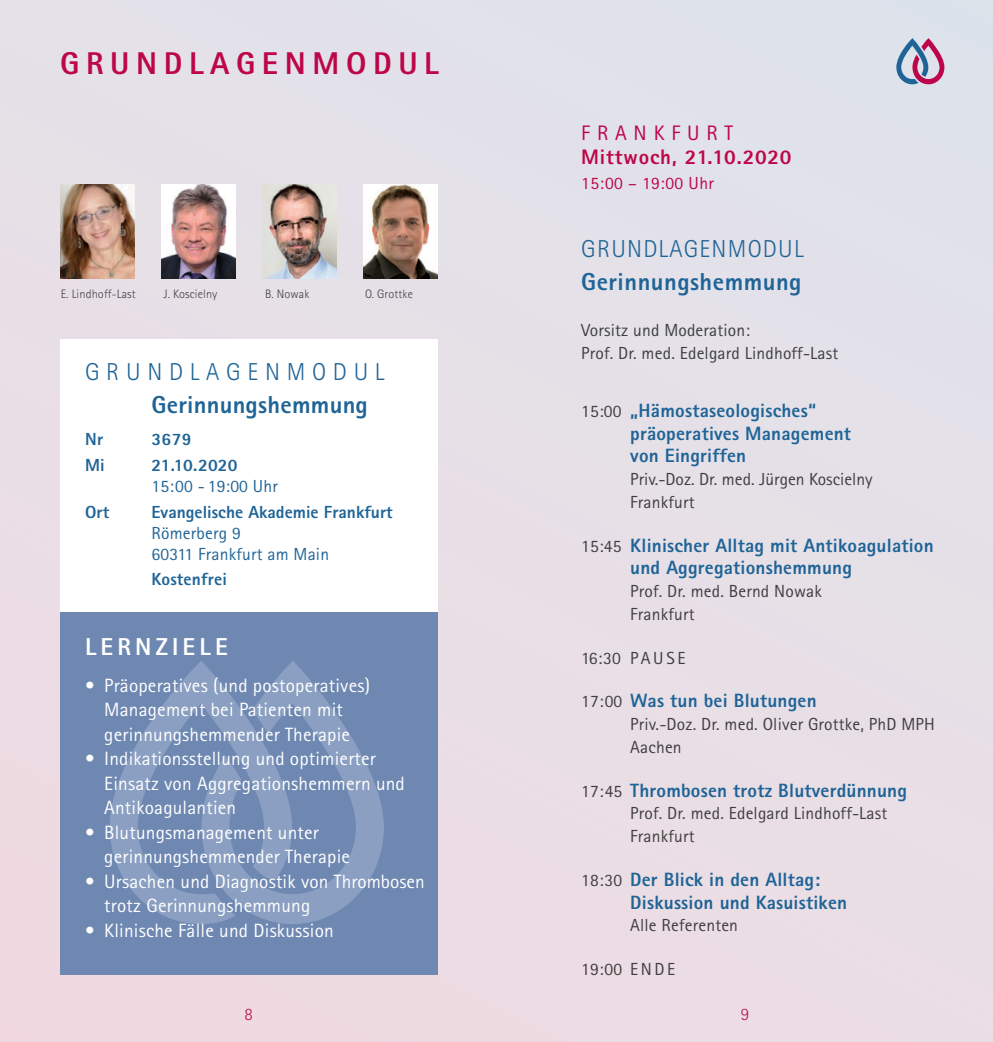
<style>
.page{position:relative;width:993px;height:1042px;background:#e6e0e7}
.page>*{position:absolute;margin:0;border:0;box-sizing:border-box;transform-origin:0 0}
.t1{font:800 31.5px "Agfa Rotis Sans Serif";letter-spacing:.21em;color:#bd064a}
.t2{font:800 24.5px "Agfa Rotis Sans Serif";letter-spacing:.015em;color:#1f6497}
.t3{font:300 24.5px "Agfa Rotis Sans Serif";letter-spacing:.05em;color:#1f6497}
.t4{font:300 24.5px "Agfa Rotis Sans Serif";letter-spacing:.275em;color:#1f6497}
.t5{font:800 24.5px "Agfa Rotis Sans Serif";letter-spacing:.17em;color:#fff}
.t6{font:800 21px "Agfa Rotis Sans Serif";letter-spacing:.04em;color:#bd064a}
.t7{font:21px "Agfa Rotis Sans Serif";letter-spacing:.325em;color:#bd064a}
.t8{font:19.25px "Agfa Rotis Sans Serif";letter-spacing:.01em;color:#fff}
.t9{font:800 19.25px "Agfa Rotis Sans Serif";letter-spacing:.01em;color:#1f6497}
.t10{font:17.5px "Agfa Rotis Sans Serif";letter-spacing:.01em;color:#3e3e3f}
.t11{font:800 17.5px "Agfa Rotis Sans Serif";color:#1f6497}
.t12{font:17.5px "Agfa Rotis Sans Serif";letter-spacing:.01em;color:#1f6497}
.t13{font:17.5px "Agfa Rotis Sans Serif";letter-spacing:.02em;color:#bd064a}
.t14{font:17.5px "Agfa Rotis Sans Serif";letter-spacing:.14em;color:#3e3e3f}
.t15{font:300 17.5px "Agfa Rotis Sans Serif";color:#bd064a}
.t16{font:300 12.25px "Agfa Rotis Sans Serif";letter-spacing:.01em;color:#3e3e3f}
.s1{font-weight:400;font-size:17.5px;color:#3e3e3f}
</style>
<div class="page">
<img style="left:60px;top:184px;width:75px;height:94px">
<img style="left:262px;top:184px;width:75px;height:94px">
<img style="left:363px;top:184px;width:75px;height:94px">
<img style="left:161px;top:184px;width:75px;height:94px">
<div style="left:60px;top:339px;width:377px;height:305px;background:#fff"></div>
<svg style="left:896px;top:38px;width:48px;height:46px"></svg>
<div style="left:60px;top:613px;width:377px;height:362px;background:#6e88b2"></div>
<svg style="left:110px;top:661px;width:91px;height:263px"></svg>
<svg style="left:201px;top:661px;width:183px;height:263px"></svg>
<p class="t1" style="left:60px;top:43px;width:380px">GRUNDLAGENMODUL</p>
<p class="t16" style="left:61px;top:287px;width:77px">E. Lindhoff-Last</p>
<p class="t16" style="left:163px;top:287px;width:55px">J. Koscielny</p>
<p class="t16" style="left:265px;top:287px;width:46px">B. Nowak</p>
<p class="t16" style="left:365px;top:287px;width:49px">O. Grottke</p>
<p class="t4" style="left:85px;top:358px;width:301px">GRUNDLAGENMODUL</p>
<p class="t2" style="left:151px;top:389px;width:218px">Gerinnungshemmung</p>
<p class="t11" style="left:85px;top:428px;width:20px">Nr</p>
<p class="t11" style="left:151px;top:428px;width:41px">3679</p>
<p class="t11" style="left:85px;top:454px;width:21px">Mi</p>
<p class="t11" style="left:151px;top:454px;width:87px">21.10.2020</p>
<p class="t12" style="left:151px;top:476px;width:128px">15:00 - 19:00 Uhr</p>
<p class="t11" style="left:85px;top:501px;width:26px">Ort</p>
<p class="t11" style="left:151px;top:501px;width:243px">Evangelische Akademie Frankfurt</p>
<p class="t12" style="left:151px;top:523px;width:91px">Römerberg 9</p>
<p class="t12" style="left:151px;top:544px;width:179px">60311 Frankfurt am Main</p>
<p class="t11" style="left:151px;top:568px;width:77px">Kostenfrei</p>
<p class="t5" style="left:85px;top:631px;width:144px">LERNZIELE</p>
<p class="t8" style="left:85px;top:674px;width:286px">• Präoperatives (und postoperatives)</p>
<p class="t8" style="left:104px;top:698px;width:240px">Management bei Patienten mit</p>
<p class="t8" style="left:104px;top:723px;width:247px">gerinnungshemmender Therapie</p>
<p class="t8" style="left:85px;top:747px;width:292px">• Indikationsstellung und optimierter</p>
<p class="t8" style="left:104px;top:772px;width:302px">Einsatz von Aggregationshemmern und</p>
<p class="t8" style="left:104px;top:796px;width:133px">Antikoagulantien</p>
<p class="t8" style="left:85px;top:821px;width:235px">• Blutungsmanagement unter</p>
<p class="t8" style="left:104px;top:845px;width:247px">gerinnungshemmender Therapie</p>
<p class="t8" style="left:85px;top:870px;width:341px">• Ursachen und Diagnostik von Thrombosen</p>
<p class="t8" style="left:104px;top:894px;width:207px">trotz Gerinnungshemmung</p>
<p class="t8" style="left:85px;top:919px;width:250px">• Klinische Fälle und Diskussion</p>
<p class="t7" style="left:581px;top:120px;width:153px">FRANKFURT</p>
<p class="t6" style="left:581px;top:144px;width:212px">Mittwoch, 21.10.2020</p>
<p class="t13" style="left:581px;top:173px;width:134px">15:00 – 19:00 Uhr</p>
<p class="t3" style="left:581px;top:235px;width:224px">GRUNDLAGENMODUL</p>
<p class="t2" style="left:581px;top:267px;width:222px">Gerinnungshemmung</p>
<p class="t10" style="left:581px;top:320px;width:170px">Vorsitz und Moderation:</p>
<p class="t10" style="left:581px;top:342px;width:259px">Prof. Dr. med. Edelgard Lindhoff-Last</p>
<p class="t9" style="left:581px;top:398px;width:236px"><span class="s1">15:00</span> „Hämostaseologisches“</p>
<p class="t9" style="left:630px;top:421px;width:222px">präoperatives Management</p>
<p class="t9" style="left:630px;top:443px;width:117px">von Eingriffen</p>
<p class="t10" style="left:630px;top:469px;width:244px">Priv.-Doz. Dr. med. Jürgen Koscielny</p>
<p class="t10" style="left:630px;top:491px;width:66px">Frankfurt</p>
<p class="t9" style="left:581px;top:533px;width:354px"><span class="s1">15:45</span> Klinischer Alltag mit Antikoagulation</p>
<p class="t9" style="left:630px;top:555px;width:223px">und Aggregationshemmung</p>
<p class="t10" style="left:630px;top:581px;width:193px">Prof. Dr. med. Bernd Nowak</p>
<p class="t10" style="left:630px;top:603px;width:66px">Frankfurt</p>
<p class="t14" style="left:581px;top:647px;width:106px">16:30 PAUSE</p>
<p class="t9" style="left:581px;top:688px;width:237px"><span class="s1">17:00</span> Was tun bei Blutungen</p>
<p class="t10" style="left:630px;top:714px;width:306px">Priv.-Doz. Dr. med. Oliver Grottke, PhD MPH</p>
<p class="t10" style="left:630px;top:736px;width:53px">Aachen</p>
<p class="t9" style="left:581px;top:778px;width:327px"><span class="s1">17:45</span> Thrombosen trotz Blutverdünnung</p>
<p class="t10" style="left:630px;top:803px;width:259px">Prof. Dr. med. Edelgard Lindhoff-Last</p>
<p class="t10" style="left:630px;top:826px;width:66px">Frankfurt</p>
<p class="t9" style="left:581px;top:867px;width:240px"><span class="s1">18:30</span> Der Blick in den Alltag:</p>
<p class="t9" style="left:630px;top:890px;width:218px">Diskussion und Kasuistiken</p>
<p class="t10" style="left:630px;top:915px;width:109px">Alle Referenten</p>
<p class="t10" style="left:581px;top:959px;width:96px">19:00 ENDE</p>
<p class="t15" style="left:244px;top:1004px;width:10px">8</p>
<p class="t15" style="left:741px;top:1004px;width:10px">9</p>
</div>
